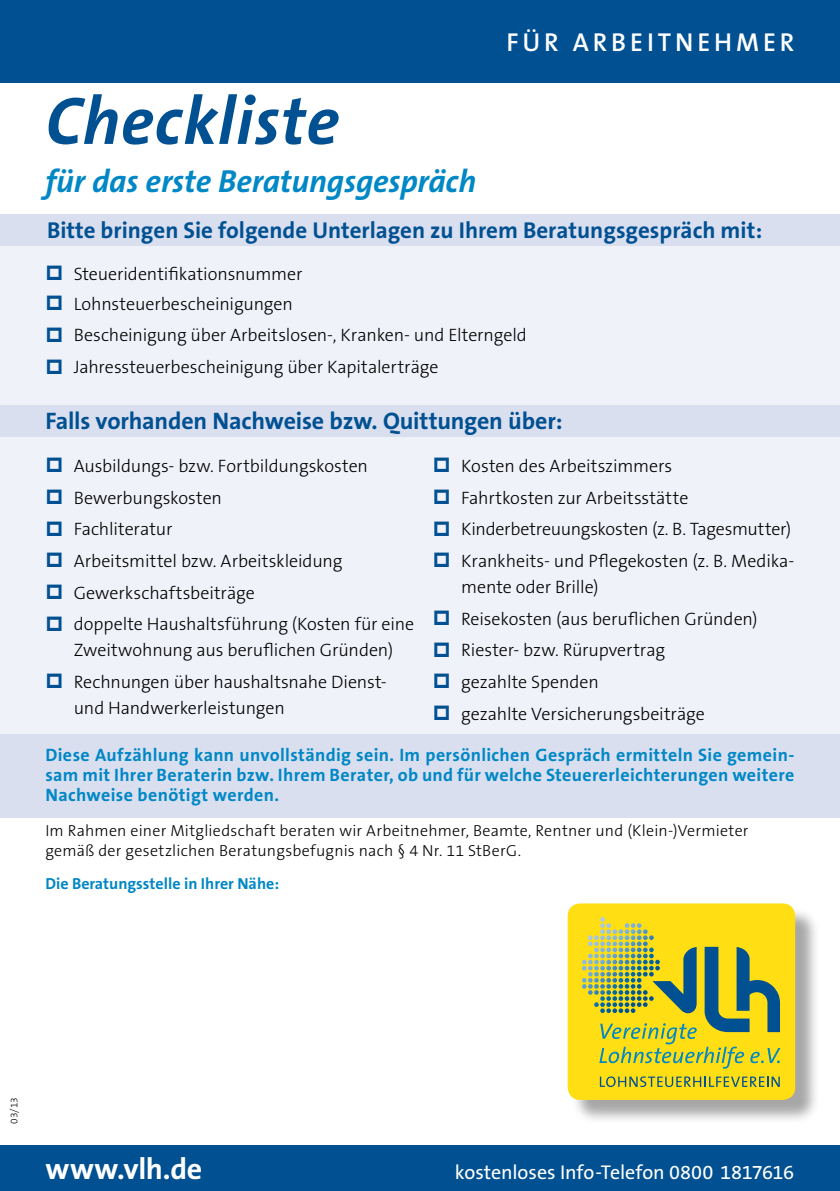
<style>
.page{position:relative;width:840px;height:1191px;background:#fff}
.page>*{position:absolute;margin:0;border:0;box-sizing:border-box;transform-origin:0 0}
.t1{font:italic 700 68px "The Sans B7";letter-spacing:.01em;color:#005092}
.t2{font:italic 700 32px "The Sans B7";letter-spacing:-.005em;color:#0087c6}
.t3{font:700 30px "The Sans B7";letter-spacing:-.005em;color:#fff}
.t4{font:600 26px "The Sans B6";letter-spacing:.15em;color:#fff}
.t5{font:700 24px "The Sans B7";letter-spacing:-.01em;color:#005092}
.t6{font:700 23px "The Sans B7";color:#005092}
.t7{font:20px "The Sans B5 Plain";letter-spacing:-.005em;color:#fff}
.t8{font:300 18px/31.6px "The Sans B3";letter-spacing:-.005em;color:#000}
.t9{font:700 18px/20px "The Sans B7";letter-spacing:.02em;color:#0087c6;text-align:justify}
.t10{font:300 16px/20px "The Sans B3";letter-spacing:.015em;color:#000}
.t11{font:700 16px "The Sans B7";color:#0087c6}
.t12{font:300 10px "The Sans B3";color:#000}
</style>
<div class="page">
<div style="left:0;top:215px;width:839px;height:602px;background:#f0f2f9"></div>
<div style="left:0;top:1145px;width:839px;height:46px;background:#005092"></div>
<div style="left:0;top:0;width:839px;height:82px;background:#005092"></div>
<div style="left:0;top:215px;width:839px;height:31px;background:#d9dfef"></div>
<div style="left:0;top:405px;width:839px;height:32px;background:#d9dfef"></div>
<div style="left:0;top:734px;width:839px;height:83px;background:#d9dfef"></div>
<div style="left:570px;top:906px;width:249px;height:218px;background:#000;opacity:.35"></div>
<div style="left:567px;top:903px;width:227px;height:197px;background:#ffde14;border-radius:13px"></div>
<svg style="left:588px;top:917px;width:65px;height:23px"></svg>
<svg style="left:599px;top:946px;width:181px;height:122px"></svg>
<svg style="left:599px;top:1076px;width:180px;height:11px"></svg>
<h1 class="t1" style="left:45px;top:84px;width:295px">Checkliste</h1>
<h2 class="t2" style="left:45px;top:164px;width:432px">für das erste Beratungsgespräch</h2>
<h3 class="t4" style="left:506px;top:28px;width:289px">FÜR ARBEITNEHMER</h3>
<p class="t6" style="left:47px;top:218px;width:716px">Bitte bringen Sie folgende Unterlagen zu Ihrem Beratungsgespräch mit:</p>
<p class="t8" style="left:74px;top:259px;width:230px;line-height:30px">Steueridentifikationsnummer<br>Lohnsteuerbescheinigungen</p>
<p class="t8" style="left:74px;top:320px;width:454px">Bescheinigung über Arbeitslosen-, Kranken- und Elterngeld<br>Jahressteuerbescheinigung über Kapitalerträge</p>
<h3 class="t5" style="left:45px;top:408px;width:518px">Falls vorhanden Nachweise bzw. Quittungen über:</h3>
<p class="t8" style="left:74px;top:450px;width:341px">Ausbildungs- bzw. Fortbildungskosten<br>Bewerbungskosten<br>Fachliteratur<br>Arbeitsmittel bzw. Arbeitskleidung<br>Gewerkschaftsbeiträge<br>doppelte Haushaltsführung (Kosten für eine</p>
<p class="t8" style="left:74px;top:635px;width:320px">Zweitwohnung aus beruflichen Gründen)<br>Rechnungen über haushaltsnahe Dienst-</p>
<p class="t8" style="left:74px;top:692px;width:212px">und Handwerkerleistungen</p>
<p class="t8" style="left:461px;top:450px;width:334px">Kosten des Arbeitszimmers<br>Fahrtkosten zur Arbeitsstätte Kinderbetreuungskosten (z. B. Tagesmutter)<br>Krankheits- und Pflegekosten (z. B. Medika-</p>
<p class="t8" style="left:461px;top:571px;width:298px">mente oder Brille)<br>Reisekosten (aus beruflichen Gründen)<br>Riester- bzw. Rürupvertrag<br>gezahlte Spenden<br>gezahlte Versicherungsbeiträge</p>
<p class="t9" style="left:45px;top:745px;width:750px">Diese Aufzählung kann unvollständig sein. Im persönlichen Gespräch ermitteln Sie gemein&shy;sam mit Ihrer Beraterin bzw. Ihrem Berater, ob und für welche Steuererleichterungen weitere Nachweise benötigt werden.</p>
<p class="t10" style="left:45px;top:821px;width:704px">Im Rahmen einer Mitgliedschaft beraten wir Arbeitnehmer, Beamte, Rentner und (Klein-)Vermieter gemäß der gesetzlichen Beratungsbefugnis nach § 4 Nr. 11 StBerG.</p>
<p class="t11" style="left:45px;top:875px;width:235px">Die Beratungsstelle in Ihrer Nähe:</p>
<p class="t12" style="left:9px;top:1123px;width:28px;rotate:-90deg">03/13</p>
<h3 class="t3" style="left:45px;top:1152px;width:158px">www.vlh.de</h3>
<p class="t7" style="left:454px;top:1161px;width:340px">kostenloses Info-Telefon 0800 1817616</p>
</div>
